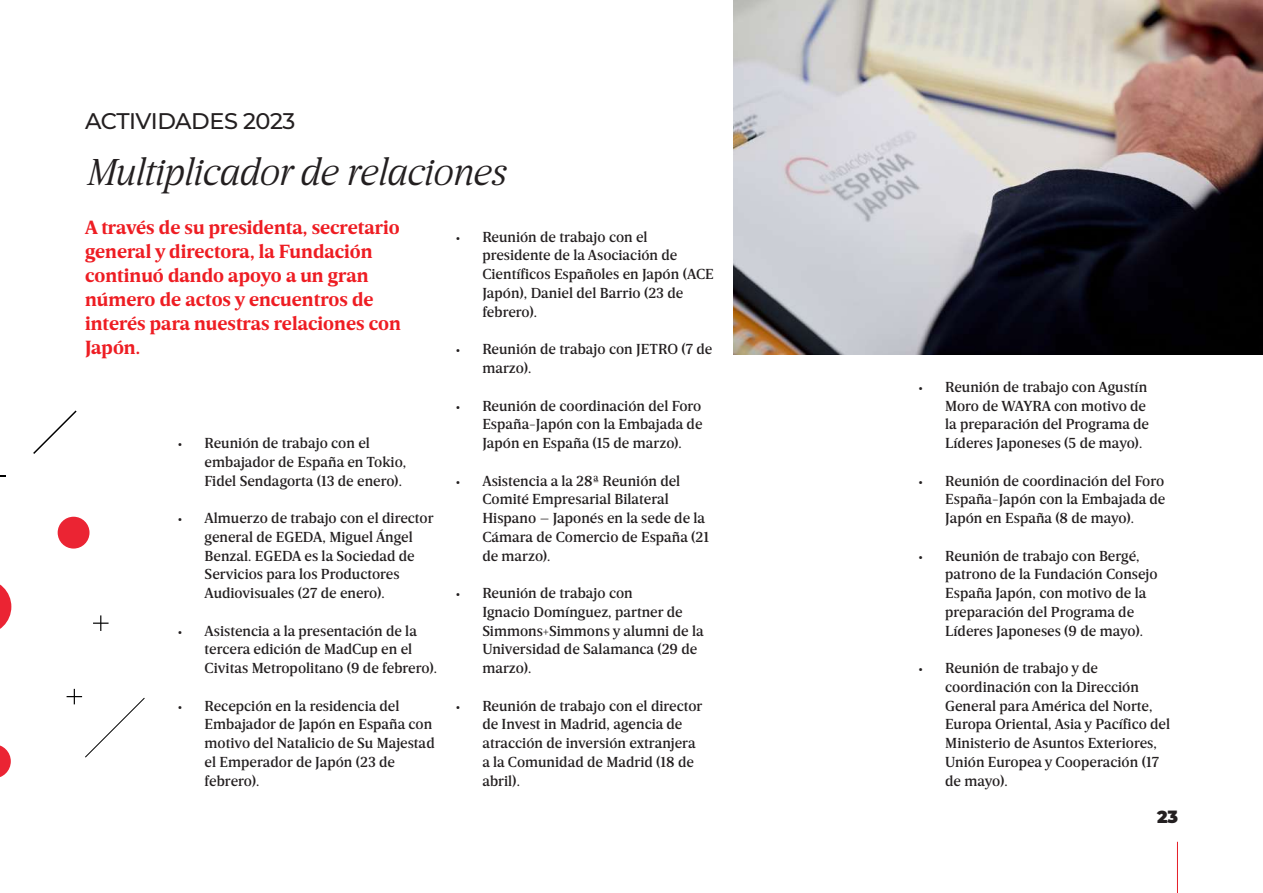
<style>
.page{position:relative;width:1263px;height:893px;background:#fff}
.page>*{position:absolute;margin:0;border:0;box-sizing:border-box;transform-origin:0 0}
.t1{font:italic 300 38.25px "Breve News";letter-spacing:-.02em;color:#231f20}
.t2{font:500 22.5px "Montserrat";letter-spacing:-.025em;color:#231f20}
.t3{font:700 19.5px/24px "Breve News";color:#ee1d23}
.t4{font:900 17.25px "Montserrat";color:#231f20}
.t5{font:500 14.85px/18.8px "Breve News";color:#231f20}
</style>
<div class="page">
<hr style="left:1177px;top:842px;width:1px;height:51px;background:#e51e27">
<div style="left:58px;top:517px;width:32px;height:32px;background:#eb2433;border-radius:50%"></div>
<svg style="left:0;top:584px;width:11px;height:45px"></svg>
<svg style="left:0;top:745px;width:11px;height:32px"></svg>
<svg style="left:33px;top:410px;width:44px;height:44px"></svg>
<svg style="left:93px;top:615px;width:16px;height:16px"></svg>
<svg style="left:67px;top:689px;width:78px;height:69px"></svg>
<img style="left:733px;top:0;width:530px;height:354px">
<h2 class="t2" style="left:85px;top:106px;width:212px">ACTIVIDADES 2023</h2>
<h1 class="t1" style="left:85px;top:151px;width:421px">Multiplicador de relaciones</h1>
<h3 class="t3" style="left:85px;top:216px;width:317px">A través de su presidenta, secretario general y directora, la Fundación continuó dando apoyo a un gran número de actos y encuentros de interés para nuestras relaciones con<br>Japón.</h3>
<p class="t5" style="left:205px;top:434px;width:203px;text-indent:-27px">• Reunión de trabajo con el embajador de España en Tokio,<br>Fidel Sendagorta (13 de enero).</p>
<p class="t5" style="left:205px;top:509px;width:230px;text-indent:-27px">• Almuerzo de trabajo con el director general de EGEDA, Miguel Ángel<br>Benzal. EGEDA es la Sociedad de<br>Servicios para los Productores<br>Audiovisuales (27 de enero).</p>
<p class="t5" style="left:205px;top:621px;width:234px;text-indent:-27px">• Asistencia a la presentación de la tercera edición de MadCup en el<br>Civitas Metropolitano (9 de febrero).</p>
<p class="t5" style="left:205px;top:696px;width:232px;text-indent:-27px">• Recepción en la residencia del<br>Embajador de Japón en España con motivo del Natalicio de Su Majestad el Emperador de Japón (23 de febrero).</p>
<p class="t5" style="left:482px;top:228px;width:233px;text-indent:-27px">• Reunión de trabajo con el presidente de la Asociación de<br>Científicos Españoles en Japón (ACE<br>Japón), Daniel del Barrio (23 de febrero).</p>
<p class="t5" style="left:482px;top:340px;width:232px;text-indent:-27px">• Reunión de trabajo con JETRO (7 de marzo).</p>
<p class="t5" style="left:482px;top:396px;width:222px;text-align:justify;text-indent:-27px">• Reunión de coordinación del Foro España-Japón con la Embajada de Japón en España (15 de marzo).</p>
<p class="t5" style="left:482px;top:471px;width:228px;text-indent:-27px">• Asistencia a la 28ª Reunión del<br>Comité Empresarial Bilateral<br>Hispano – Japonés en la sede de la<br>Cámara de Comercio de España (21 de marzo).</p>
<p class="t5" style="left:482px;top:584px;width:223px;text-indent:-27px">• Reunión de trabajo con<br>Ignacio Domínguez, partner de<br>Simmons+Simmons y alumni de la<br>Universidad de Salamanca (29 de marzo).</p>
<p class="t5" style="left:482px;top:696px;width:222px;text-indent:-27px">• Reunión de trabajo con el director de Invest in Madrid, agencia de atracción de inversión extranjera a la Comunidad de Madrid (18 de abril).</p>
<p class="t5" style="left:945px;top:378px;width:205px;text-indent:-27px">• Reunión de trabajo con Agustín<br>Moro de WAYRA con motivo de la preparación del Programa de<br>Líderes Japoneses (5 de mayo).</p>
<p class="t5" style="left:945px;top:471px;width:222px;text-align:justify;text-indent:-27px">• Reunión de coordinación del Foro España-Japón con la Embajada de Japón en España (8 de mayo).</p>
<p class="t5" style="left:945px;top:546px;width:214px;text-indent:-27px">• Reunión de trabajo con Bergé, patrono de la Fundación Consejo<br>España Japón, con motivo de la preparación del Programa de<br>Líderes Japoneses (9 de mayo).</p>
<p class="t5" style="left:945px;top:659px;width:226px;text-indent:-27px">• Reunión de trabajo y de coordinación con la Dirección<br>General para América del Norte,<br>Europa Oriental, Asia y Pacífico del<br>Ministerio de Asuntos Exteriores,<br>Unión Europea y Cooperación (17 de mayo).</p>
<p class="t4" style="left:1157px;top:804px;width:22px">23</p>
</div>
